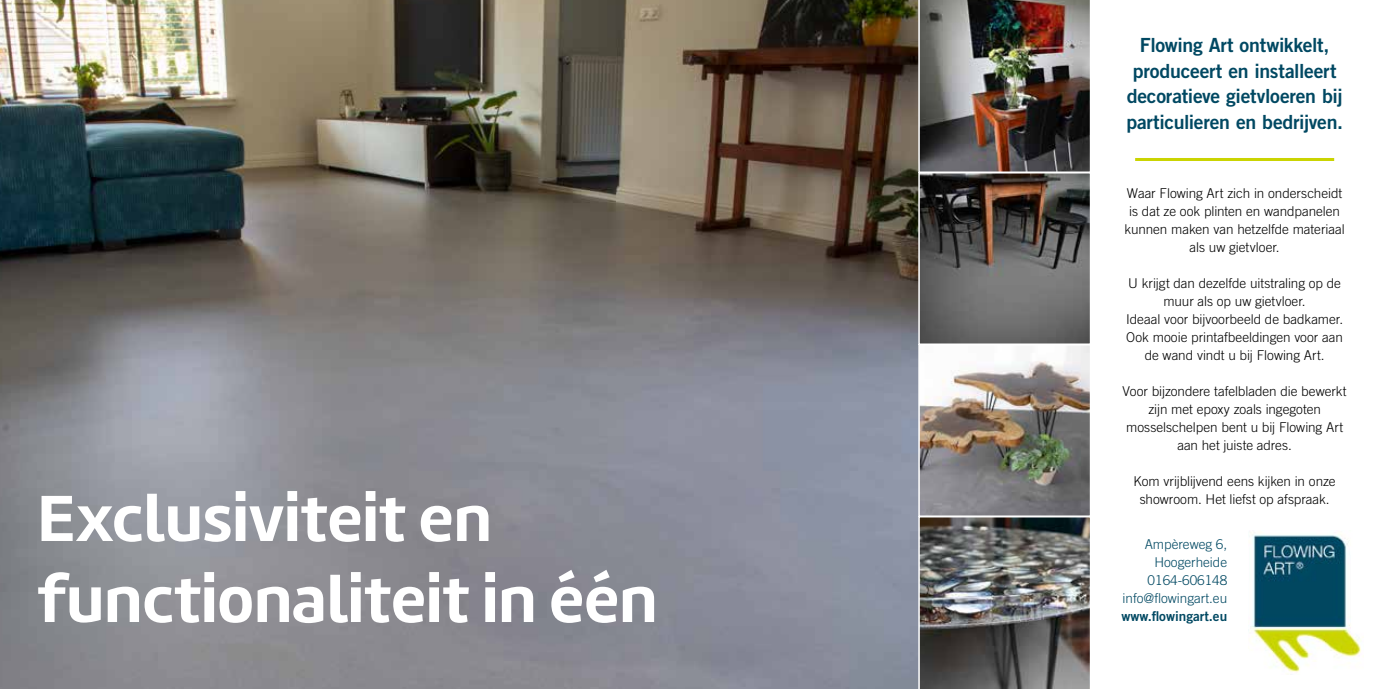
<style>
.page{position:relative;width:1378px;height:689px;background:#fff}
.page>*{position:absolute;margin:0;border:0;box-sizing:border-box;transform-origin:0 0}
.t1{font:700 67.5px/81px "Marine";color:#fff}
.t2{font:19.5px/25.5px "Trade Gothic LT Std Bd 2";letter-spacing:-.015em;color:#004862;text-align:center}
.t3{font:300 13.5px/18px "Trade Gothic LT Std";letter-spacing:-.005em;color:#000;text-align:center}
.t4{font:300 13.5px/18px "Trade Gothic LT Std";color:#004862;text-align:right}
.t5{font:13.5px "Trade Gothic LT Std Bd 2";color:#004862}
</style>
<div class="page">
<img style="left:0;top:0;width:918px;height:689px">
<img style="left:1248px;top:534px;width:113px;height:138px">
<img style="left:921px;top:175px;width:167px;height:339px">
<div style="left:918px;top:344px;width:173px;height:173px;border:2px solid #fff"></div>
<img style="left:918px;top:516px;width:173px;height:173px">
<img style="left:918px;top:0;width:172px;height:172px">
<div style="left:918px;top:172px;width:173px;height:173px;border:2px solid #fff"></div>
<hr style="left:1135px;top:158px;width:199px;height:3px;background:#cad401">
<h1 class="t1" style="left:37px;top:477px;width:622px">Exclusiviteit en functionaliteit in één</h1>
<h2 class="t2" style="left:1126px;top:32px;width:218px">Flowing Art ontwikkelt, produceert en installeert decoratieve gietvloeren bij particulieren en bedrijven.</h2>
<p class="t3" style="left:1124px;top:184px;width:222px">Waar Flowing Art zich in onderscheidt is dat ze ook plinten en wandpanelen kunnen maken van hetzelfde materiaal als uw gietvloer.</p>
<p class="t3" style="left:1126px;top:274px;width:219px">U krijgt dan dezelfde uitstraling op de muur als op uw gietvloer.<br>Ideaal voor bijvoorbeeld de badkamer.<br>Ook mooie printafbeeldingen voor aan de wand vindt u bij Flowing Art.</p>
<p class="t3" style="left:1122px;top:382px;width:225px">Voor bijzondere tafelbladen die bewerkt zijn met epoxy zoals ingegoten mosselschelpen bent u bij Flowing Art aan het juiste adres.</p>
<p class="t3" style="left:1133px;top:472px;width:204px">Kom vrijblijvend eens kijken in onze showroom. Het liefst op afspraak.</p>
<p class="t4" style="left:1122px;top:535px;width:106px">Ampèreweg 6,<br>Hoogerheide<br>0164-606148 info@flowingart.eu</p>
<p class="t5" style="left:1121px;top:607px;width:107px">www.flowingart.eu</p>
</div>
